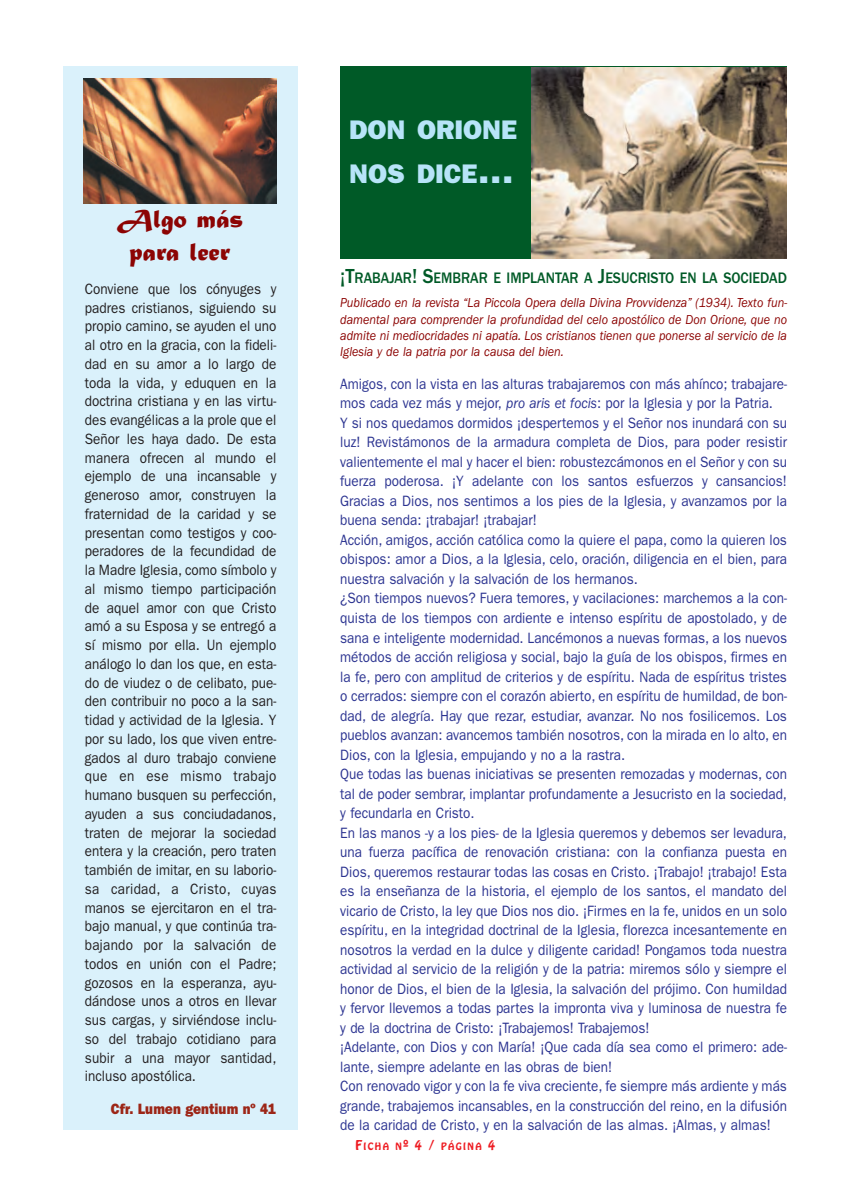
<style>
.page{position:relative;width:851px;height:1191px;background:#fff}
.page>*{position:absolute;margin:0;border:0;box-sizing:border-box;transform-origin:0 0}
.t1{font:800 27px/43.2px "Franklin Gothic";color:#b7e4f8}
.t2{font:27px/32.4px "Matura MT Script Capitals";color:#8c0403;text-align:center}
.t3{font:500 15.75px "Franklin Gothic";color:#005a27;scale:.9 1}
.t4{font:15px/19.5px "Franklin Gothic";color:#2c3491;scale:.9 1}
.t5{font:15px/18.8px "Franklin Gothic";color:#231f20;text-align:justify;scale:.9 1}
.t6{font:800 15px "Franklin Gothic";color:#9c2617;scale:.9 1}
.t7{font:italic 13.5px/16.2px "Franklin Gothic";color:#8c0403;text-align:justify;scale:.9 1}
.t8{font:9px "Hobo";letter-spacing:.155em;color:#ee1e24}
.s1{font-size:36px}
.s2{font-size:21px}
.s3{font-style:italic}
.s4{font-size:12px}
</style>
<div class="page">
<div style="left:64px;top:67px;width:233px;height:1063px;background:#daf1fb"></div>
<img style="left:84px;top:78px;width:192px;height:126px">
<div style="left:340px;top:67px;width:446px;height:192px;background:#005a27"></div>
<img style="left:531px;top:67px;width:255px;height:192px">
<h1 class="t2" style="left:117px;top:206px;width:128px">Algo más para leer</h1>
<p class="t5" style="left:85px;top:280px;width:214px">Conviene que los cónyuges y padres cristianos, siguiendo su propio camino, se ayuden el uno al otro en la gracia, con la fideli&shy;dad en su amor a lo largo de toda la vida, y eduquen en la doctrina cristiana y en las virtu&shy;des evangélicas a la prole que el Señor les haya dado. De esta manera ofrecen al mundo el ejemplo de una incansable y generoso amor, construyen la fraternidad de la caridad y se presentan como testigos y coo&shy;peradores de la fecundidad de la Madre Iglesia, como símbolo y al mismo tiempo participación de aquel amor con que Cristo amó a su Esposa y se entregó a sí mismo por ella. Un ejemplo análogo lo dan los que, en esta&shy;do de viudez o de celibato, pue&shy;den contribuir no poco a la san&shy;tidad y actividad de la Iglesia. Y por su lado, los que viven entre&shy;gados al duro trabajo conviene que en ese mismo trabajo humano busquen su perfección, ayuden a sus conciudadanos, traten de mejorar la sociedad entera y la creación, pero traten también de imitar, en su laborio&shy;sa caridad, a Cristo, cuyas manos se ejercitaron en el tra&shy;bajo manual, y que continúa tra&shy;bajando por la salvación de todos en unión con el Padre; gozosos en la esperanza, ayu&shy;dándose unos a otros en llevar sus cargas, y sirviéndose inclu&shy;so del trabajo cotidiano para subir a una mayor santidad, incluso apostólica.</p>
<p class="t6" style="left:111px;top:1103px;width:185px">Cfr. Lumen gentium nº 41</p>
<h1 class="t1" style="left:349px;top:111px;width:169px">DON ORIONE<br>NOS DICE<span class="s1">…</span></h1>
<p class="t3" style="left:340px;top:272px;width:498px"><span class="s2">¡T</span>RABAJAR<span class="s2">! S</span>EMBRAR E IMPLANTAR A <span class="s2">J</span>ESUCRISTO EN LA SOCIEDAD</p>
<p class="t7" style="left:340px;top:296px;width:498px">Publicado en la revista “La Piccola Opera della Divina Provvidenza” (1934). Texto fun&shy;damental para comprender la profundidad del celo apostólico de Don Orione, que no admite ni mediocridades ni apatía. Los cristianos tienen que ponerse al servicio de la Iglesia y de la patria por la causa del bien.</p>
<p class="t4" style="left:340px;top:375px;width:498px">Amigos, con la vista en las alturas trabajaremos con más ahínco; trabajare&shy;mos cada vez más y mejor, <span class="s3">pro aris et focis</span>: por la Iglesia y por la Patria.<br>Y si nos quedamos dormidos ¡despertemos y el Señor nos inundará con su luz! Revistámonos de la armadura completa de Dios, para poder resistir valientemente el mal y hacer el bien: robustezcámonos en el Señor y con su fuerza poderosa. ¡Y adelante con los santos esfuerzos y cansancios!<br>Gracias a Dios, nos sentimos a los pies de la Iglesia, y avanzamos por la buena senda: ¡trabajar! ¡trabajar!<br>Acción, amigos, acción católica como la quiere el papa, como la quieren los obispos: amor a Dios, a la Iglesia, celo, oración, diligencia en el bien, para nuestra salvación y la salvación de los hermanos.<br>¿Son tiempos nuevos? Fuera temores, y vacilaciones: marchemos a la con&shy;quista de los tiempos con ardiente e intenso espíritu de apostolado, y de sana e inteligente modernidad. Lancémonos a nuevas formas, a los nuevos métodos de acción religiosa y social, bajo la guía de los obispos, firmes en la fe, pero con amplitud de criterios y de espíritu. Nada de espíritus tristes o cerrados: siempre con el corazón abierto, en espíritu de humildad, de bon&shy;dad, de alegría. Hay que rezar, estudiar, avanzar. No nos fosilicemos. Los pueblos avanzan: avancemos también nosotros, con la mirada en lo alto, en Dios, con la Iglesia, empujando y no a la rastra.<br>Que todas las buenas iniciativas se presenten remozadas y modernas, con tal de poder sembrar, implantar profundamente a Jesucristo en la sociedad, y fecundarla en Cristo.<br>En las manos -y a los pies- de la Iglesia queremos y debemos ser levadura, una fuerza pacífica de renovación cristiana: con la confianza puesta en Dios, queremos restaurar todas las cosas en Cristo. ¡Trabajo! ¡trabajo! Esta es la enseñanza de la historia, el ejemplo de los santos, el mandato del vicario de Cristo, la ley que Dios nos dio. ¡Firmes en la fe, unidos en un solo espíritu, en la integridad doctrinal de la Iglesia, florezca incesantemente en nosotros la verdad en la dulce y diligente caridad! Pongamos toda nuestra actividad al servicio de la religión y de la patria: miremos sólo y siempre el honor de Dios, el bien de la Iglesia, la salvación del prójimo. Con humildad y fervor llevemos a todas partes la impronta viva y luminosa de nuestra fe y de la doctrina de Cristo: ¡Trabajemos! Trabajemos!<br>¡Adelante, con Dios y con María! ¡Que cada día sea como el primero: ade&shy;lante, siempre adelante en las obras de bien!<br>Con renovado vigor y con la fe viva creciente, fe siempre más ardiente y más grande, trabajemos incansables, en la construcción del reino, en la difusión de la caridad de Cristo, y en la salvación de las almas. ¡Almas, y almas!</p>
<p class="t8" style="left:355px;top:1141px;width:141px"><span class="s4">F</span>ICHA N<span class="s4">º 4 /</span> PÁGINA <span class="s4">4</span></p>
</div>
